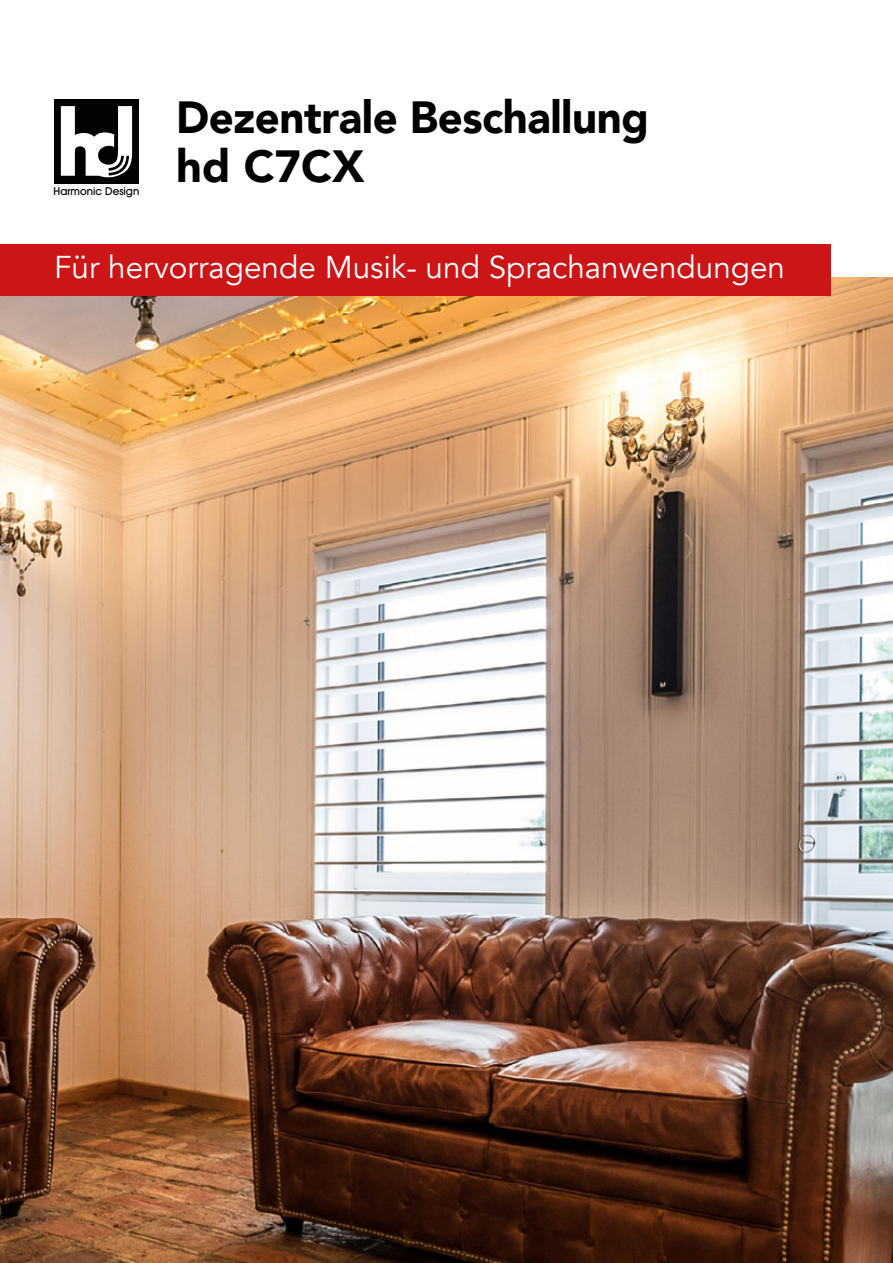
<style>
.page{position:relative;width:893px;height:1263px;background:#fff}
.page>*{position:absolute;margin:0;border:0;box-sizing:border-box;transform-origin:0 0}
.t1{font:900 45px/49.5px "Avenir";letter-spacing:-.01em;color:#000}
.t2{font:31.5px "Avenir";color:#fff}
.t3{font:500 10.95px "Avant Garde IT Cby BT";color:#000}
</style>
<div class="page">
<img style="left:0;top:277px;width:893px;height:986px">
<div style="left:54px;top:99px;width:85px;height:84px;background:#020203"></div>
<svg style="left:61px;top:106px;width:71px;height:72px"></svg>
<div style="left:0;top:244px;width:831px;height:51px;background:#cb1517"></div>
<p class="t3" style="left:54px;top:184px;width:87px">Harmonic Design</p>
<h1 class="t1" style="left:176px;top:91px;width:474px">Dezentrale Beschallung hd C7CX</h1>
<p class="t2" style="left:54px;top:248px;width:733px">Für hervorragende Musik- und Sprachanwendungen</p>
</div>
